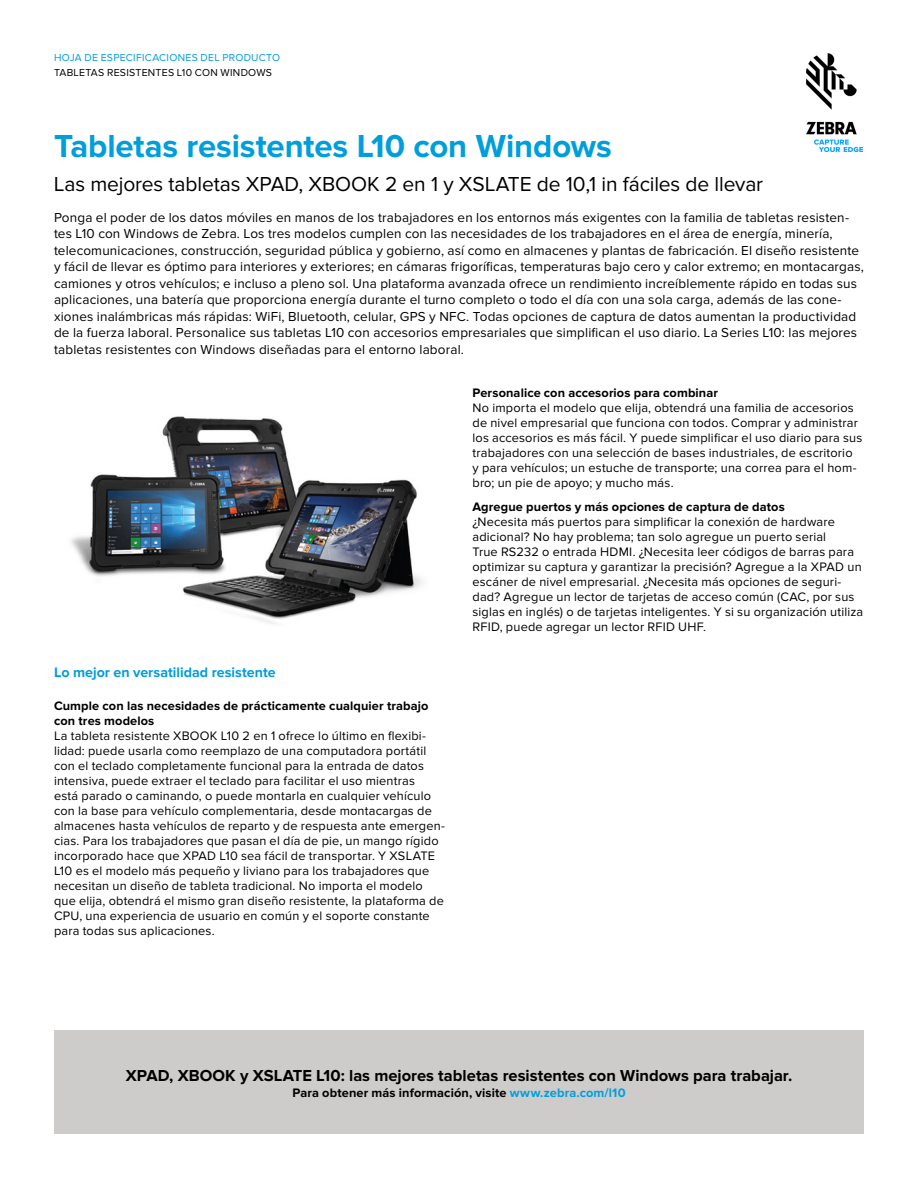
<style>
.page{position:relative;width:918px;height:1188px;background:#fff}
.page>*{position:absolute;margin:0;border:0;box-sizing:border-box;transform-origin:0 0}
.t1{font:700 33px "Proxima Nova";letter-spacing:-.005em;color:#009edb}
.t2{font:21px "Proxima Nova";letter-spacing:-.005em;color:#000}
.t3{font:700 16.5px "Proxima Nova";color:#000}
.t4{font:700 14.25px "Proxima Nova";color:#009edb}
.t5{font:13.5px/16.5px "Proxima Nova";letter-spacing:.01em;color:#000}
.t6{font:12.75px/15px "Proxima Nova";letter-spacing:.015em;color:#000}
.t7{font:700 12.75px/15px "Proxima Nova";letter-spacing:.01em;color:#000}
.t8{font:10.5px "Proxima Nova";letter-spacing:.025em;color:#009edb}
.t9{font:10.5px "Proxima Nova";letter-spacing:.025em;color:#000}
.s1{color:#009edb}
</style>
<div class="page">
<img style="left:806px;top:54px;width:56px;height:97px">
<div style="left:54px;top:1031px;width:810px;height:103px;background:#cdccca"></div>
<img style="left:71px;top:416px;width:351px;height:208px">
<p class="t8" style="left:54px;top:52px;width:228px">HOJA DE ESPECIFICACIONES DEL PRODUCTO</p>
<p class="t9" style="left:54px;top:66px;width:220px">TABLETAS RESISTENTES L10 CON WINDOWS</p>
<h1 class="t1" style="left:54px;top:127px;width:559px">Tabletas resistentes L10 con Windows</h1>
<h2 class="t2" style="left:54px;top:172px;width:711px">Las mejores tabletas XPAD, XBOOK 2 en 1 y XSLATE de 10,1 in fáciles de llevar</h2>
<p class="t5" style="left:54px;top:209px;width:811px">Ponga el poder de los datos móviles en manos de los trabajadores en los entornos más exigentes con la familia de tabletas resisten&shy;tes L10 con Windows de Zebra. Los tres modelos cumplen con las necesidades de los trabajadores en el área de energía, minería, telecomunicaciones, construcción, seguridad pública y gobierno, así como en almacenes y plantas de fabricación. El diseño resistente y fácil de llevar es óptimo para interiores y exteriores; en cámaras frigoríficas, temperaturas bajo cero y calor extremo; en montacargas, camiones y otros vehículos; e incluso a pleno sol. Una plataforma avanzada ofrece un rendimiento increíblemente rápido en todas sus aplicaciones, una batería que proporciona energía durante el turno completo o todo el día con una sola carga, además de las cone&shy;xiones inalámbricas más rápidas: WiFi, Bluetooth, celular, GPS y NFC. Todas opciones de captura de datos aumentan la productividad de la fuerza laboral. Personalice sus tabletas L10 con accesorios empresariales que simplifican el uso diario. La Series L10: las mejores tabletas resistentes con Windows diseñadas para el entorno laboral.</p>
<p class="t4" style="left:54px;top:664px;width:223px">Lo mejor en versatilidad resistente</p>
<p class="t7" style="left:54px;top:698px;width:376px">Cumple con las necesidades de prácticamente cualquier trabajo con tres modelos</p>
<p class="t6" style="left:54px;top:728px;width:393px">La tableta resistente XBOOK L10 2 en 1 ofrece lo último en flexibi&shy;lidad: puede usarla como reemplazo de una computadora portátil con el teclado completamente funcional para la entrada de datos intensiva, puede extraer el teclado para facilitar el uso mientras<br>está parado o caminando, o puede montarla en cualquier vehículo con la base para vehículo complementaria, desde montacargas de almacenes hasta vehículos de reparto y de respuesta ante emergen&shy;cias. Para los trabajadores que pasan el día de pie, un mango rígido incorporado hace que XPAD L10 sea fácil de transportar. Y XSLATE L10 es el modelo más pequeño y liviano para los trabajadores que necesitan un diseño de tableta tradicional. No importa el modelo que elija, obtendrá el mismo gran diseño resistente, la plataforma de CPU, una experiencia de usuario en común y el soporte constante para todas sus aplicaciones.</p>
<p class="t7" style="left:472px;top:386px;width:247px">Personalice con accesorios para combinar</p>
<p class="t6" style="left:472px;top:401px;width:391px">No importa el modelo que elija, obtendrá una familia de accesorios de nivel empresarial que funciona con todos. Comprar y administrar los accesorios es más fácil. Y puede simplificar el uso diario para sus trabajadores con una selección de bases industriales, de escritorio<br>y para vehículos; un estuche de transporte; una correa para el hom&shy;bro; un pie de apoyo; y mucho más.</p>
<p class="t7" style="left:472px;top:500px;width:314px">Agregue puertos y más opciones de captura de datos</p>
<p class="t6" style="left:472px;top:515px;width:392px">¿Necesita más puertos para simplificar la conexión de hardware adicional? No hay problema; tan solo agregue un puerto serial<br>True RS232 o entrada HDMI. ¿Necesita leer códigos de barras para optimizar su captura y garantizar la precisión? Agregue a la XPAD un escáner de nivel empresarial. ¿Necesita más opciones de seguri&shy;dad? Agregue un lector de tarjetas de acceso común (CAC, por sus siglas en inglés) o de tarjetas inteligentes. Y si su organización utiliza RFID, puede agregar un lector RFID UHF.</p>
<p class="t3" style="left:126px;top:1066px;width:668px">XPAD, XBOOK y XSLATE L10: las mejores tabletas resistentes con Windows para trabajar.</p>
<p class="t7" style="left:292px;top:1085px;width:335px">Para obtener más información, visite <span class="s1">www.zebra.com/l10</span></p>
</div>
